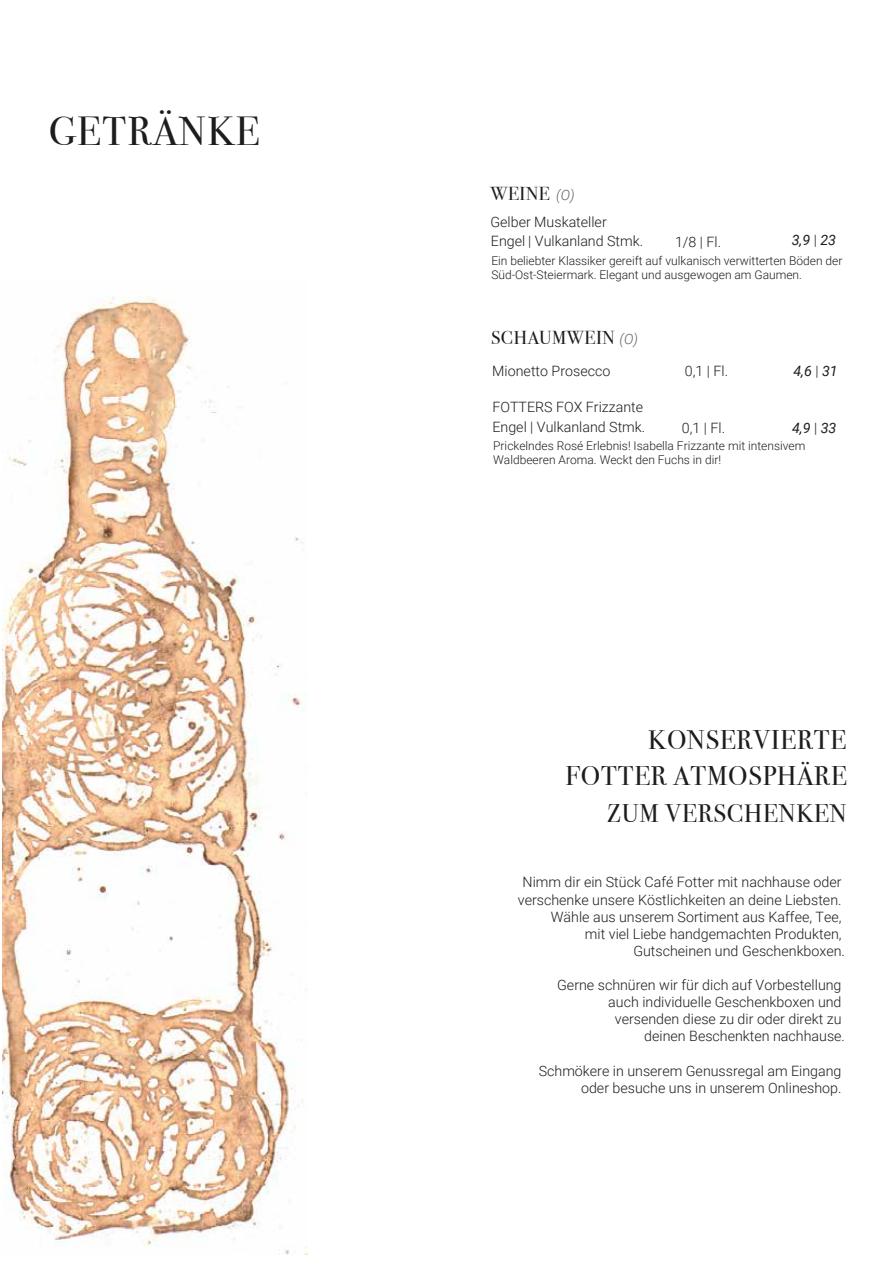
<style>
.page{position:relative;width:893px;height:1276px;background:#fff}
.page>*{position:absolute;margin:0;border:0;box-sizing:border-box;transform-origin:0 0}
.t1{font:40.5px "Bodoni Svty Two ITCTT Book";letter-spacing:.04em;color:#1d1d1b}
.t2{font:27px "Bodoni Svty Two ITCTT Book";letter-spacing:.03em;color:#1d1d1b}
.t3{font:25.5px "Bodoni Svty Two ITCTT Book";letter-spacing:.03em;color:#1d1d1b}
.t4{font:18.75px "Bodoni Svty Two ITCTT Book";letter-spacing:.03em;color:#1d1d1b}
.t5{font:300 14.25px/17.1px "Roboto";color:#1d1d1b;text-align:right}
.t6{font:italic 14.25px "Roboto";color:#1d1d1b}
.t7{font:italic 300 14.25px "Roboto";color:#646363}
.t8{font:300 12px/14.4px "Roboto";color:#1d1d1b}
.s1{font-weight:300;font-style:normal}
</style>
<div class="page">
<img style="left:3px;top:295px;width:305px;height:959px">
<h1 class="t1" style="left:49px;top:107px;width:212px">GETRÄNKE</h1>
<h3 class="t4" style="left:490px;top:182px;width:61px">WEINE</h3>
<p class="t5" style="left:490px;top:212px;width:154px;line-height:18.8px;text-align:left">Gelber Muskateller<br>Engel | Vulkanland Stmk.</p>
<p class="t7" style="left:556px;top:184px;width:20px">(O)</p>
<p class="t5" style="left:675px;top:232px;width:48px">1/8 | Fl.</p>
<p class="t6" style="left:792px;top:230px;width:46px">3,9 <span class="s1">|</span> 23</p>
<p class="t8" style="left:491px;top:253px;width:353px">Ein beliebter Klassiker gereift auf vulkanisch verwitterten Böden der<br>Süd-Ost-Steiermark. Elegant und ausgewogen am Gaumen.</p>
<h3 class="t4" style="left:491px;top:327px;width:125px">SCHAUMWEIN</h3>
<p class="t5" style="left:492px;top:362px;width:120px">Mionetto Prosecco</p>
<p class="t5" style="left:492px;top:397px;width:154px;line-height:19.6px;text-align:left">FOTTERS FOX Frizzante<br>Engel | Vulkanland Stmk.</p>
<p class="t8" style="left:493px;top:437px;width:314px">Prickelndes Rosé Erlebnis! Isabella Frizzante mit intensivem<br>Waldbeeren Aroma. Weckt den Fuchs in dir!</p>
<p class="t7" style="left:620px;top:329px;width:20px">(O)</p>
<p class="t5" style="left:685px;top:361px;width:45px">0,1 | Fl.</p>
<p class="t6" style="left:793px;top:361px;width:46px">4,6 <span class="s1">|</span> 31</p>
<p class="t5" style="left:682px;top:418px;width:45px">0,1 | Fl.</p>
<p class="t6" style="left:792px;top:418px;width:46px">4,9 <span class="s1">|</span> 33</p>
<h2 class="t2" style="left:648px;top:723px;width:199px">KONSERVIERTE</h2>
<h2 class="t2" style="left:565px;top:760px;width:283px">FOTTER ATMOSPHÄRE</h2>
<h3 class="t3" style="left:607px;top:798px;width:241px">ZUM VERSCHENKEN</h3>
<p class="t5" style="left:518px;top:873px;width:329px">Nimm dir ein Stück Café Fotter mit nachhause oder verschenke unsere Köstlichkeiten an deine Liebsten.<br>Wähle aus unserem Sortiment aus Kaffee, Tee,<br>mit viel Liebe handgemachten Produkten, Gutscheinen und Geschenkboxen.</p>
<p class="t5" style="left:557px;top:976px;width:289px">Gerne schnüren wir für dich auf Vorbestellung auch individuelle Geschenkboxen und versenden diese zu dir oder direkt zu<br>deinen Beschenkten nachhause.</p>
<p class="t5" style="left:539px;top:1061px;width:304px">Schmökere in unserem Genussregal am Eingang oder besuche uns in unserem Onlineshop.</p>
</div>
